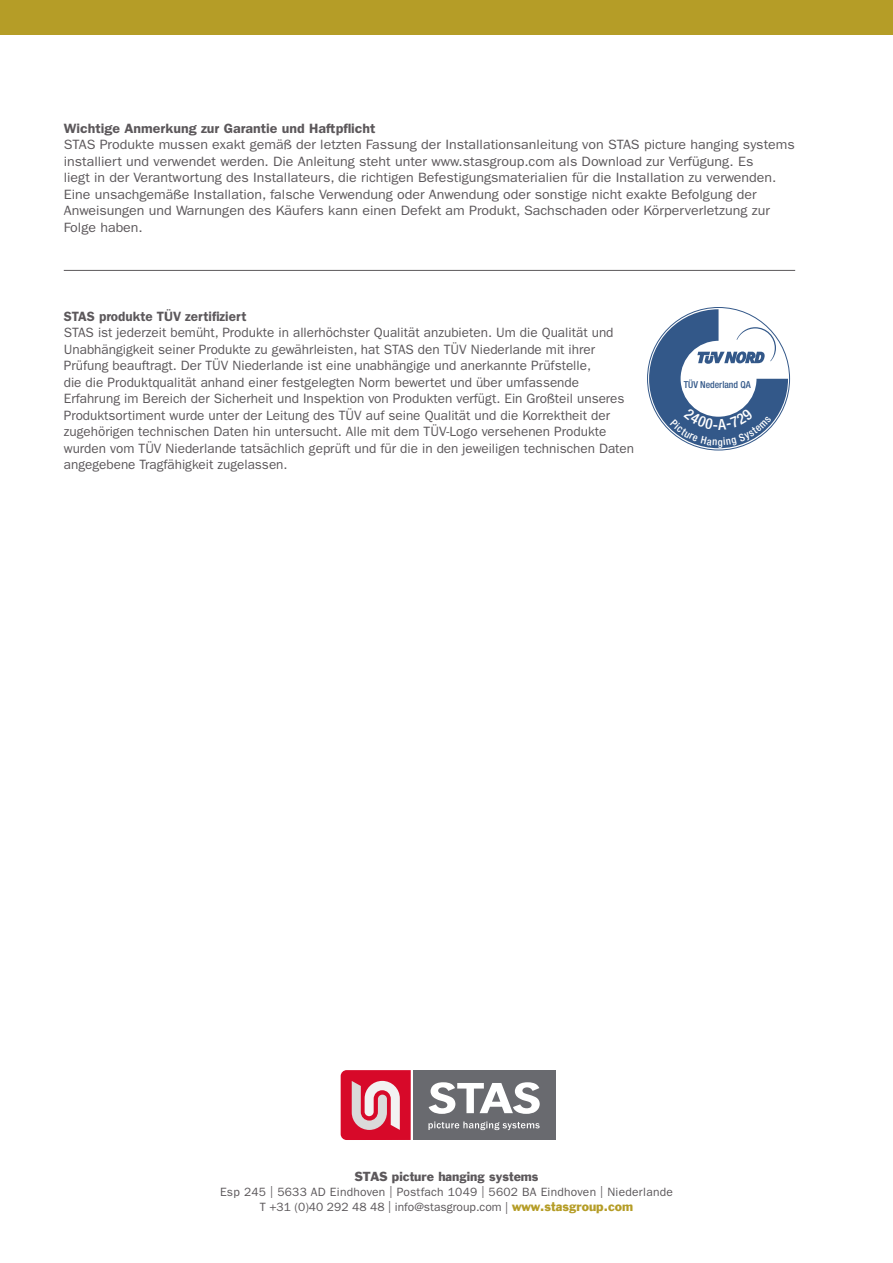
<style>
.page{position:relative;width:893px;height:1263px;background:#fff}
.page>*{position:absolute;margin:0;border:0;box-sizing:border-box;transform-origin:0 0}
.t1{font:13.5px/16.5px "ITC Franklin Gothic Std";color:#5c585b}
.t2{font:13.5px/16.5px "ITC Franklin Gothic Std";color:#5c585b;scale:1.05 1}
.t3{font:600 13.5px "ITC Franklin Gothic Std";color:#5c585b;scale:1.05 1}
.t4{font:600 13.5px "ITC Franklin Gothic Std";color:#5c585b}
.t5{font:12px/15px "ITC Franklin Gothic Std";letter-spacing:.02em;color:#5c585b;text-align:center}
.t6{font:12px "Franklin Gothic";color:#5c585b}
.t7{font:500 condensed 9.6px "Helvetica Neue LT";color:#335889}
.s1{font-family:"Franklin Gothic";color:#b59d27}
</style>
<div class="page">
<div style="left:0;top:0;width:893px;height:34px;background:#b59d27"></div>
<div style="left:413px;top:1070px;width:142px;height:70px;background:#696a6f"></div>
<svg style="left:429px;top:1082px;width:111px;height:32px"></svg>
<svg style="left:341px;top:1070px;width:70px;height:70px;background:#dc5267"></svg>
<svg style="left:428px;top:1121px;width:112px;height:9px"></svg>
<hr style="left:64px;top:270px;width:731px;height:1px;background:#5c585b">
<svg style="left:649px;top:309px;width:139px;height:139px"></svg>
<p class="t3" style="left:64px;top:120px;width:299px">Wichtige Anmerkung zur Garantie und Haftpflicht</p>
<p class="t2" style="left:64px;top:137px;width:698px">STAS Produkte mussen exakt gemäß der letzten Fassung der Installationsanleitung von STAS picture hanging systems installiert und verwendet werden. Die Anleitung steht unter www.stasgroup.com als Download zur Verfügung. Es<br>liegt in der Verantwortung des Installateurs, die richtigen Befestigungsmaterialien für die Installation zu verwenden.<br>Eine unsachgemäße Installation, falsche Verwendung oder Anwendung oder sonstige nicht exakte Befolgung der Anweisungen und Warnungen des Käufers kann einen Defekt am Produkt, Sachschaden oder Körperverletzung zur Folge haben.</p>
<p class="t4" style="left:64px;top:308px;width:184px">STAS produkte TÜV zertifiziert</p>
<p class="t1" style="left:64px;top:324px;width:572px">STAS ist jederzeit bemüht, Produkte in allerhöchster Qualität anzubieten. Um die Qualität und Unabhängigkeit seiner Produkte zu gewährleisten, hat STAS den TÜV Niederlande mit ihrer Prüfung beauftragt. Der TÜV Niederlande ist eine unabhängige und anerkannte Prüfstelle,<br>die die Produktqualität anhand einer festgelegten Norm bewertet und über umfassende Erfahrung im Bereich der Sicherheit und Inspektion von Produkten verfügt. Ein Großteil unseres Produktsortiment wurde unter der Leitung des TÜV auf seine Qualität und die Korrektheit der zugehörigen technischen Daten hin untersucht. Alle mit dem TÜV-Logo versehenen Produkte wurden vom TÜV Niederlande tatsächlich geprüft und für die in den jeweiligen technischen Daten angegebene Tragfähigkeit zugelassen.</p>
<p class="t7" style="left:684px;top:378px;width:69px">TÜV Nederland QA</p>
<p class="t6" style="left:354px;top:1169px;width:186px">STAS picture hanging systems</p>
<p class="t5" style="left:220px;top:1185px;width:454px">Esp 245 | 5633 AD Eindhoven | Postfach 1049 | 5602 BA Eindhoven | Niederlande<br>T +31 (0)40 292 48 48 | info@stasgroup.com | <span class="s1">www.stasgroup.com</span></p>
</div>
